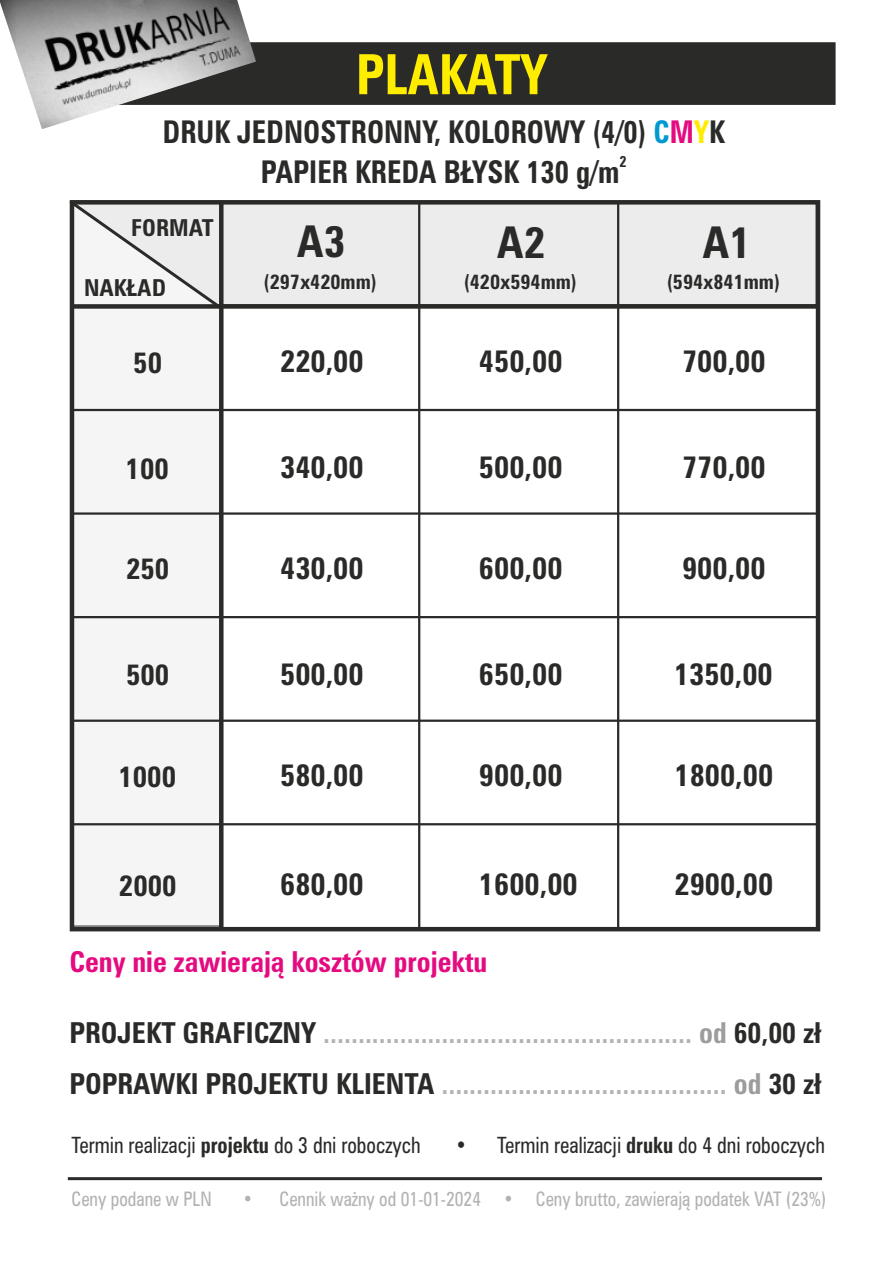
<style>
.page{position:relative;width:893px;height:1263px;background:#fff}
.page>*{position:absolute;margin:0;border:0;box-sizing:border-box;transform-origin:0 0}
.t1{font:700 condensed 55.5px "Zurich L2";color:#ffed00;scale:.92 1}
.t2{font:700 condensed 43.8px "Zurich L2";color:#2a2a29}
.t3{font:700 condensed 31.35px "Zurich L2";color:#2a2a29;scale:.92 1}
.t4{font:700 condensed 30.75px "Zurich L2";color:#2a2a29}
.t5{font:700 condensed 29.25px "Zurich L2";color:#2a2a29}
.t6{font:700 condensed 28.95px/50.8px "Zurich L2";color:#b2b2b3}
.t7{font:700 condensed 28.95px "Zurich L2";color:#e40a7f}
.t8{font:700 condensed 23.4px "Zurich L2";color:#2a2a29}
.t9{font:condensed 22.5px "Zurich L2";color:#2a2a29;scale:.92 1}
.t10{font:700 condensed 20.4px "Zurich L2";color:#2a2a29}
.t11{font:condensed 20.1px "Zurich L2";color:#b2b2b3;scale:.91 1}
.t12{font:700 condensed 15.6px "Zurich L2";color:#2a2a29;scale:.92 1}
.s1{color:#0099d0}
.s2{color:#e40a7f}
.s3{color:#ffec00}
.s4{color:#2a2a29}
.s5{color:#9d9d9d}
.s6{font-weight:700}
</style>
<div class="page">
<div style="left:256px;top:42px;width:580px;height:63px;background:#2a2a29"></div>
<div style="left:75px;top:408px;width:144px;height:518px;background:#f5f5f5"></div>
<svg style="left:69px;top:200px;width:746px;height:110px;background:#ebebeb"></svg>
<div style="left:70px;top:200px;width:750px;height:731px;border:4px solid #2a2a29"></div>
<div style="left:72px;top:304px;width:746px;height:5px;background:#2a2a29"></div>
<hr style="left:72px;top:409px;width:746px;height:2px;background:#2a2a29">
<hr style="left:72px;top:512px;width:746px;height:3px;background:#2a2a29">
<hr style="left:72px;top:616px;width:746px;height:2px;background:#2a2a29">
<hr style="left:72px;top:719px;width:746px;height:3px;background:#2a2a29">
<hr style="left:72px;top:823px;width:746px;height:2px;background:#2a2a29">
<hr style="left:617px;top:203px;width:2px;height:725px;background:#2a2a29">
<hr style="left:418px;top:203px;width:2px;height:725px;background:#2a2a29">
<div style="left:219px;top:203px;width:5px;height:725px;background:#2a2a29"></div>
<img style="left:0;top:0;width:256px;height:129px">
<hr style="left:68px;top:1177px;width:754px;height:3px;background:#2a2a29">
<h1 class="t1" style="left:356px;top:52px;width:210px">PLAKATY</h1>
<p class="t3" style="left:163px;top:119px;width:613px">DRUK JEDNOSTRONNY, KOLOROWY (4/0) <span class="s1">C</span><span class="s2">M</span><span class="s3">Y</span>K</p>
<p class="t12" style="left:620px;top:155px;width:9px">2</p>
<p class="t3" style="left:261px;top:159px;width:392px">PAPIER KREDA BŁYSK 130 g/m</p>
<p class="t8" style="left:131px;top:218px;width:84px">FORMAT</p>
<p class="t8" style="left:84px;top:279px;width:84px">NAKŁAD</p>
<h2 class="t2" style="left:297px;top:224px;width:50px">A3</h2>
<h2 class="t2" style="left:497px;top:225px;width:50px">A2</h2>
<h2 class="t2" style="left:702px;top:225px;width:50px">A1</h2>
<p class="t10" style="left:264px;top:273px;width:115px">(297x420mm)</p>
<p class="t10" style="left:464px;top:273px;width:115px">(420x594mm)</p>
<p class="t10" style="left:667px;top:273px;width:115px">(594x841mm)</p>
<p class="t5" style="left:133px;top:350px;width:30px">50</p>
<p class="t4" style="left:280px;top:348px;width:85px">220,00</p>
<p class="t4" style="left:479px;top:348px;width:85px">450,00</p>
<p class="t4" style="left:682px;top:348px;width:85px">700,00</p>
<p class="t5" style="left:126px;top:457px;width:45px">100</p>
<p class="t4" style="left:280px;top:455px;width:85px">340,00</p>
<p class="t4" style="left:479px;top:455px;width:85px">500,00</p>
<p class="t4" style="left:682px;top:455px;width:85px">770,00</p>
<p class="t5" style="left:126px;top:557px;width:45px">250</p>
<p class="t4" style="left:280px;top:555px;width:85px">430,00</p>
<p class="t4" style="left:479px;top:555px;width:85px">600,00</p>
<p class="t4" style="left:682px;top:555px;width:85px">900,00</p>
<p class="t5" style="left:126px;top:663px;width:45px">500</p>
<p class="t4" style="left:280px;top:661px;width:85px">500,00</p>
<p class="t4" style="left:479px;top:661px;width:85px">650,00</p>
<p class="t4" style="left:674px;top:661px;width:100px">1350,00</p>
<p class="t5" style="left:118px;top:764px;width:59px">1000</p>
<p class="t4" style="left:280px;top:762px;width:85px">580,00</p>
<p class="t4" style="left:479px;top:762px;width:85px">900,00</p>
<p class="t4" style="left:674px;top:762px;width:100px">1800,00</p>
<p class="t5" style="left:119px;top:874px;width:59px">2000</p>
<p class="t4" style="left:280px;top:872px;width:85px">680,00</p>
<p class="t4" style="left:479px;top:872px;width:100px">1600,00</p>
<p class="t4" style="left:674px;top:872px;width:100px">2900,00</p>
<p class="t7" style="left:69px;top:950px;width:419px">Ceny nie zawierają kosztów projektu</p>
<p class="t6" style="left:69px;top:1010px;width:753px"><span class="s4">PROJEKT GRAFICZNY</span> ..................................................... <span class="s5">od</span> <span class="s4">60,00 zł<br>POPRAWKI PROJEKTU KLIENTA</span> ......................................... <span class="s5">od</span> <span class="s4">30 zł</span></p>
<p class="t9" style="left:72px;top:1136px;width:381px">Termin realizacji <span class="s6">projektu</span> do 3 dni roboczych</p>
<p class="t9" style="left:455px;top:1136px;width:403px">• Termin realizacji <span class="s6">druku</span> do 4 dni roboczych</p>
<p class="t11" style="left:72px;top:1190px;width:155px">Ceny podane w PLN</p>
<p class="t11" style="left:242px;top:1190px;width:643px">• Cennik ważny od 01-01-2024 • Ceny brutto, zawierają podatek VAT (23%)</p>
</div>
